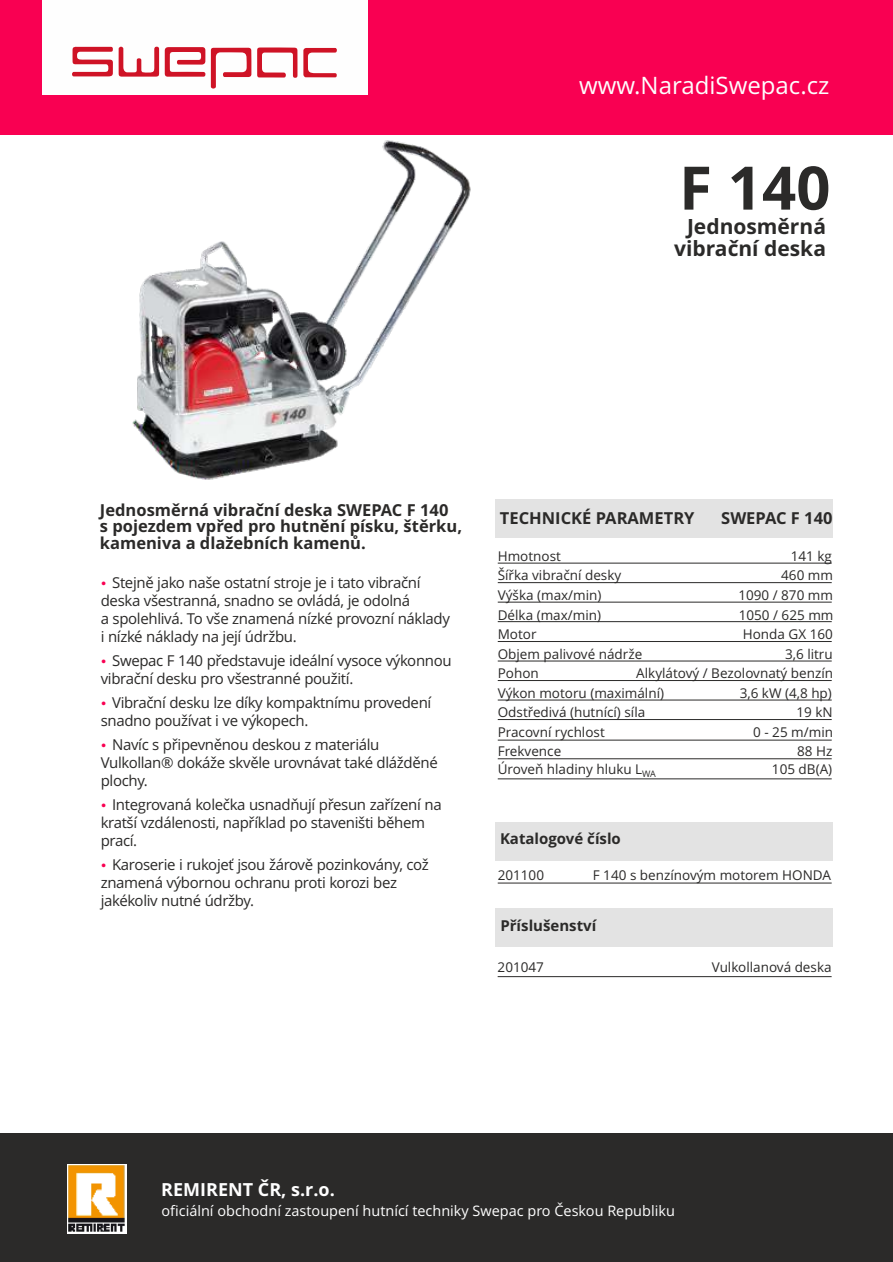
<style>
.page{position:relative;width:893px;height:1262px;background:#fff}
.page>*{position:absolute;margin:0;border:0;box-sizing:border-box;transform-origin:0 0}
.t1{font:700 60px "Open Sans";color:#2b2a29}
.t2{font:24px "Open Sans";color:#fefefe}
.t3{font:700 21px/22.5px "Open Sans";color:#2b2a29;text-align:right}
.t4{font:700 18px "Open Sans";color:#fefefe}
.t5{font:700 16.5px/16.5px "Open Sans";color:#2b2a29}
.t6{font:15px/18px "Open Sans";letter-spacing:-.025em;color:#2b2a29}
.t7{font:700 15px "Open Sans";color:#2b2a29}
.t8{font:14.4px "Open Sans";color:#fefefe}
.t9{font:13.5px/19.5px "Open Sans";color:#2b2a29}
</style>
<div class="page">
<div style="left:0;top:1132px;width:893px;height:130px;background:#2b2a29"></div>
<div style="left:0;top:0;width:892px;height:135px;background:#f90052"></div>
<div style="left:495px;top:908px;width:337px;height:38px;background:#e3e3e3"></div>
<div style="left:495px;top:822px;width:337px;height:38px;background:#e3e3e3"></div>
<div style="left:495px;top:499px;width:337px;height:38px;background:#e3e3e3"></div>
<hr style="left:497px;top:563px;width:334px;height:1px;background:#2b2a29">
<hr style="left:497px;top:582px;width:334px;height:1px;background:#2b2a29">
<hr style="left:497px;top:602px;width:334px;height:1px;background:#2b2a29">
<hr style="left:497px;top:621px;width:334px;height:1px;background:#2b2a29">
<hr style="left:497px;top:641px;width:334px;height:1px;background:#2b2a29">
<hr style="left:497px;top:660px;width:334px;height:1px;background:#2b2a29">
<hr style="left:497px;top:680px;width:334px;height:1px;background:#2b2a29">
<hr style="left:497px;top:699px;width:334px;height:1px;background:#2b2a29">
<hr style="left:497px;top:719px;width:334px;height:1px;background:#2b2a29">
<hr style="left:497px;top:739px;width:334px;height:1px;background:#2b2a29">
<hr style="left:497px;top:758px;width:334px;height:1px;background:#2b2a29">
<hr style="left:497px;top:778px;width:334px;height:1px;background:#2b2a29">
<hr style="left:497px;top:882px;width:334px;height:1px;background:#2b2a29">
<hr style="left:497px;top:976px;width:334px;height:1px;background:#2b2a29">
<div style="left:42px;top:0;width:325px;height:95px;background:#fefefe"></div>
<svg style="left:72px;top:46px;width:41px;height:30px"></svg>
<svg style="left:165px;top:47px;width:40px;height:30px"></svg>
<svg style="left:119px;top:47px;width:40px;height:30px"></svg>
<svg style="left:257px;top:47px;width:40px;height:31px"></svg>
<svg style="left:211px;top:48px;width:40px;height:41px"></svg>
<svg style="left:303px;top:48px;width:34px;height:29px"></svg>
<img style="left:67px;top:1164px;width:59px;height:69px">
<img style="left:132px;top:140px;width:339px;height:340px">
<h2 class="t2" style="left:579px;top:76px;width:252px">www.NaradiSwepac.cz</h2>
<h1 class="t1" style="left:679px;top:164px;width:153px">F 140</h1>
<h3 class="t3" style="left:674px;top:217px;width:153px">Jednosměrná vibrační deska</h3>
<p class="t5" style="left:100px;top:503px;width:363px">Jednosměrná vibrační deska SWEPAC F 140<br>s pojezdem vpřed pro hutnění písku, štěrku, kameniva a dlažebních kamenů.</p>
<p class="t6" style="left:101px;top:575px;width:350px;text-indent:11px">Stejně jako naše ostatní stroje je i tato vibrační deska všestranná, snadno se ovládá, je odolná<br>a spolehlivá. To vše znamená nízké provozní náklady i nízké náklady na její údržbu.</p>
<p class="t6" style="left:101px;top:653px;width:352px;text-indent:11px">Swepac F 140 představuje ideální vysoce výkonnou vibrační desku pro všestranné použití.</p>
<p class="t6" style="left:101px;top:695px;width:332px;text-indent:11px">Vibrační desku lze díky kompaktnímu provedení snadno používat i ve výkopech.</p>
<p class="t6" style="left:101px;top:737px;width:338px;text-indent:11px">Navíc s připevněnou deskou z materiálu<br>Vulkollan® dokáže skvěle urovnávat také dlážděné plochy.</p>
<p class="t6" style="left:101px;top:797px;width:342px;text-indent:11px">Integrovaná kolečka usnadňují přesun zařízení na kratší vzdálenosti, například po staveništi během prací.</p>
<p class="t6" style="left:101px;top:857px;width:330px;text-indent:11px">Karoserie i rukojeť jsou žárově pozinkovány, což znamená výbornou ochranu proti korozi bez jakékoliv nutné údržby.</p>
<p class="t5" style="left:500px;top:511px;width:196px">TECHNICKÉ PARAMETRY</p>
<p class="t5" style="left:721px;top:511px;width:113px">SWEPAC F 140</p>
<p class="t9" style="left:636px;top:547px;width:199px;text-align:right">141 kg<br>460 mm<br>1090 / 870 mm<br>1050 / 625 mm<br>Honda GX 160<br>3,6 litru<br>Alkylátový / Bezolovnatý benzín<br>3,6 kW (4,8 hp)<br>19 kN<br>0 - 25 m/min<br>88 Hz</p>
<p class="t9" style="left:772px;top:760px;width:62px">105 dB(A)</p>
<p class="t9" style="left:497px;top:547px;width:168px">Hmotnost<br>Šířka vibrační desky<br>Výška (max/min)<br>Délka (max/min)<br>Motor<br>Objem palivové nádrže<br>Pohon<br>Výkon motoru (maximální)<br>Odstředivá (hutnící) síla<br>Pracovní rychlost<br>Frekvence</p>
<p class="t9" style="left:497px;top:760px;width:160px">Úroveň hladiny hluku L<sub>WA</sub></p>
<p class="t7" style="left:500px;top:833px;width:122px">Katalogové číslo</p>
<p class="t9" style="left:497px;top:867px;width:48px">201100</p>
<p class="t9" style="left:593px;top:867px;width:240px">F 140 s benzínovým motorem HONDA</p>
<p class="t7" style="left:500px;top:920px;width:97px">Příslušenství</p>
<p class="t9" style="left:497px;top:958px;width:48px">201047</p>
<p class="t9" style="left:711px;top:958px;width:121px">Vulkollanová deska</p>
<p class="t4" style="left:161px;top:1182px;width:175px">REMIRENT ČR, s.r.o.</p>
<p class="t8" style="left:161px;top:1205px;width:515px">oficiální obchodní zastoupení hutnící techniky Swepac pro Českou Republiku</p>
</div>
